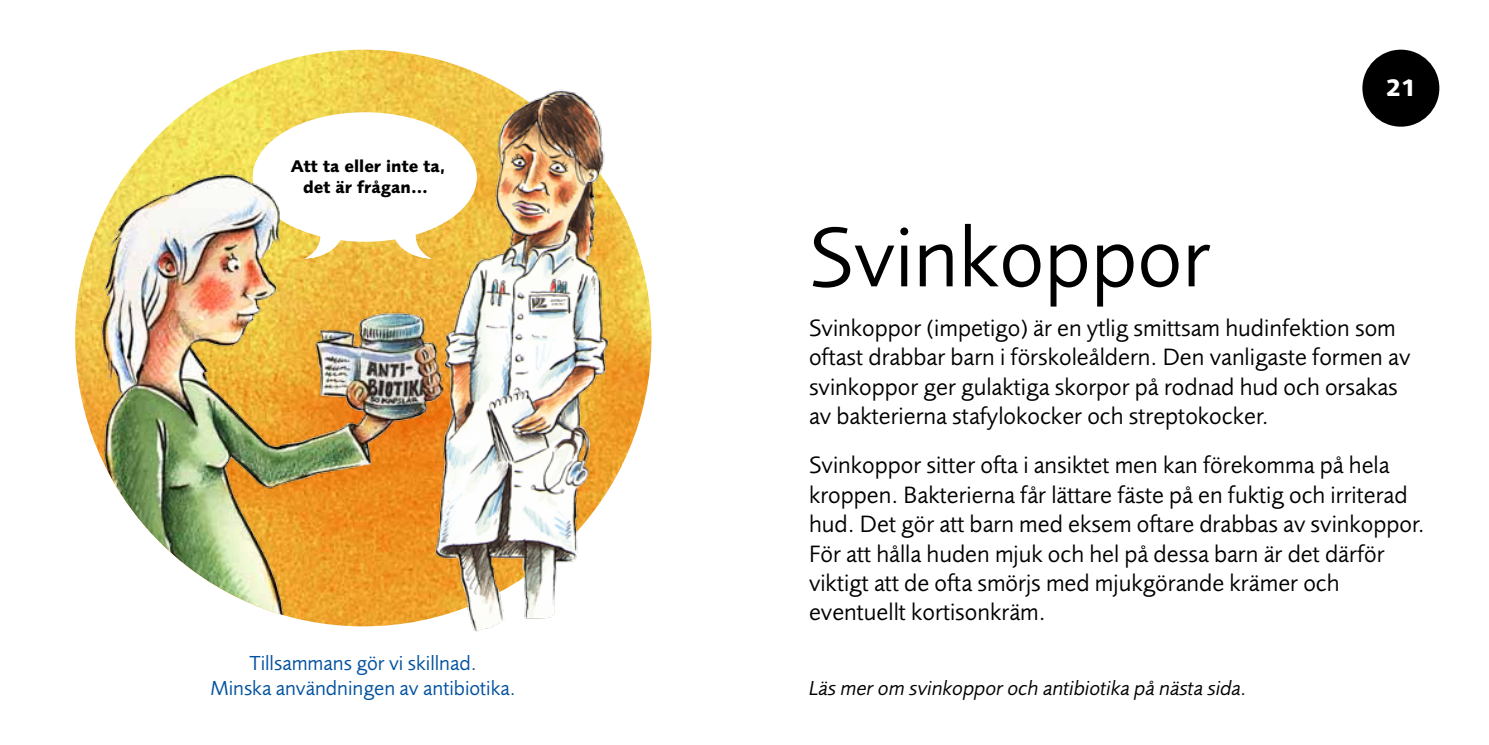
<style>
.page{position:relative;width:1489px;height:745px;background:#fff}
.page>*{position:absolute;margin:0;border:0;box-sizing:border-box;transform-origin:0 0}
.t1{font:87.5px "Foundry Sans";color:#000}
.t2{font:24.5px/29.4px "Foundry Sans";color:#000}
.t3{font:700 24.5px "Foundry Sans";color:#fff}
.t4{font:21px/25.2px "Foundry Sans";color:#00519e;text-align:center}
.t5{font:italic 21px "Foundry Sans";color:#000}
.t6{font:700 17.5px/21px "Foundry Sans";color:#000;text-align:center}
</style>
<div class="page">
<img style="left:75px;top:50px;width:576px;height:576px;border-radius:288px">
<div style="left:1362px;top:50px;width:77px;height:77px;background:#000;border-radius:50%"></div>
<div style="left:252px;top:112px;width:225px;height:129px;background:#fff;border-radius:50%"></div>
<img style="left:88px;top:149px;width:344px;height:472px">
<img style="left:432px;top:81px;width:190px;height:551px">
<p class="t6" style="left:291px;top:155px;width:156px">Att ta eller inte ta, det är frågan…</p>
<p class="t4" style="left:210px;top:649px;width:307px">Tillsammans gör vi skillnad.<br>Minska användningen av antibiotika.</p>
<p class="t3" style="left:1385px;top:73px;width:32px">21</p>
<h1 class="t1" style="left:809px;top:206px;width:403px">Svinkoppor</h1>
<p class="t2" style="left:809px;top:312px;width:603px">Svinkoppor (impetigo) är en ytlig smittsam hudinfektion som oftast drabbar barn i förskoleåldern. Den vanligaste formen av svinkoppor ger gulaktiga skorpor på rodnad hud och orsakas av bakterierna stafylokocker och streptokocker.</p>
<p class="t2" style="left:809px;top:450px;width:617px">Svinkoppor sitter ofta i ansiktet men kan förekomma på hela kroppen. Bakterierna får lättare fäste på en fuktig och irriterad hud. Det gör att barn med eksem oftare drabbas av svinkoppor.<br>För att hålla huden mjuk och hel på dessa barn är det därför viktigt att de ofta smörjs med mjukgörande krämer och eventuellt kortisonkräm.</p>
<p class="t5" style="left:809px;top:675px;width:439px">Läs mer om svinkoppor och antibiotika på nästa sida.</p>
</div>
